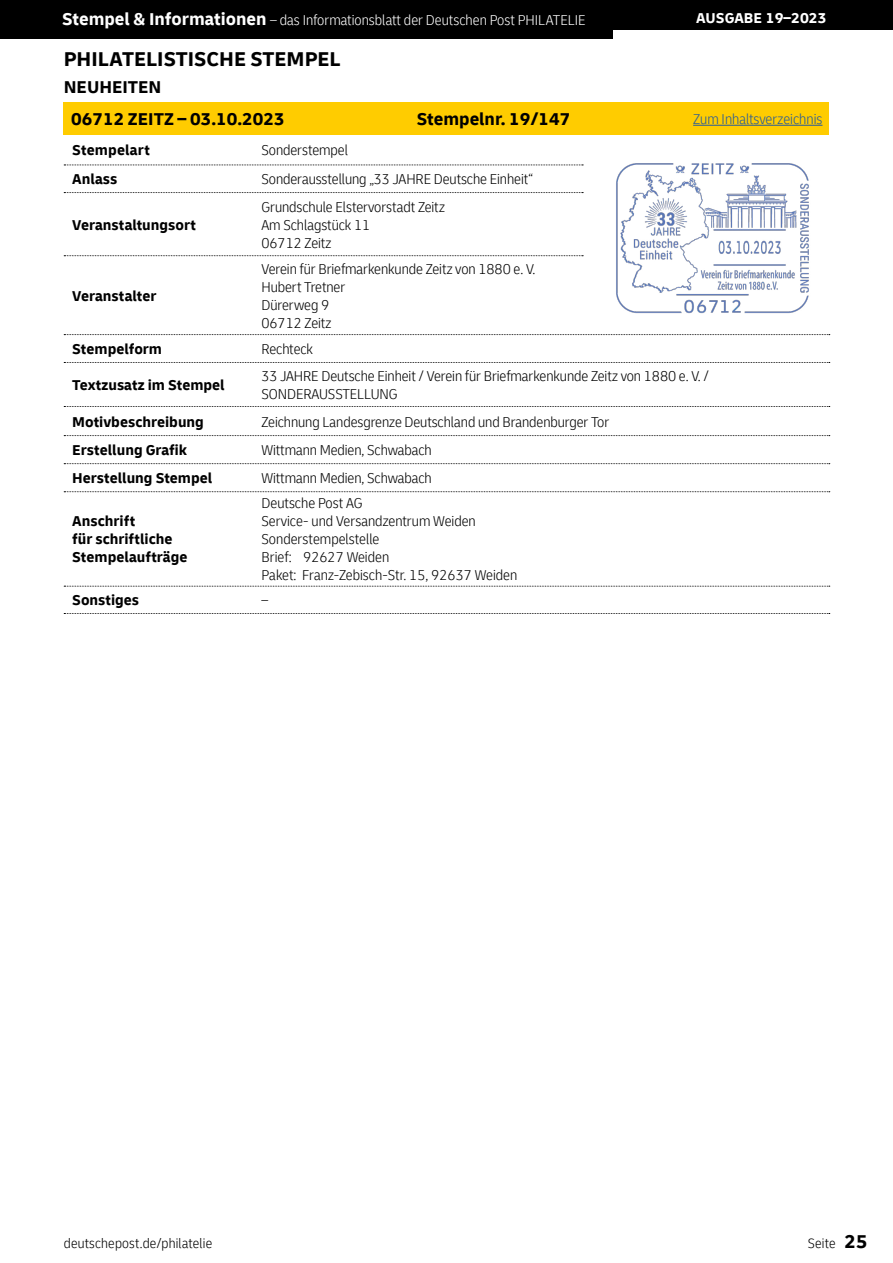
<style>
.page{position:relative;width:893px;height:1263px;background:#fff}
.page>*{position:absolute;margin:0;border:0;box-sizing:border-box;transform-origin:0 0}
.t1{font:700 21px "Delivery";color:#000}
.t2{font:700 18px/32px "Delivery";color:#000}
.t3{font:300 condensed 15px/18px "Delivery";letter-spacing:-.005em;color:#000}
.t4{font:700 15px/28px "Delivery";color:#000}
.t5{font:300 condensed 15px "Delivery";color:#fff}
.t6{font:300 condensed 15px "Delivery";color:#275b9b}
.t7{font:700 15px "Delivery";color:#fff}
.t8{font:300 condensed 14.25px "Delivery";letter-spacing:.015em;color:#000}
.s1{font-weight:700;font-stretch:normal;font-size:18px}
.s2{font-weight:700;font-stretch:normal;font-size:19.5px}
</style>
<div class="page">
<div style="left:0;top:0;width:893px;height:30px;background:#000"></div>
<div style="left:0;top:0;width:612px;height:38px;background:#000"></div>
<div style="left:64px;top:102px;width:765px;height:32px;background:#fc0"></div>
<svg style="left:64px;top:165px;width:519px;height:1px"></svg>
<svg style="left:64px;top:192px;width:519px;height:1px"></svg>
<svg style="left:64px;top:255px;width:519px;height:1px"></svg>
<svg style="left:64px;top:334px;width:766px;height:1px"></svg>
<svg style="left:64px;top:362px;width:766px;height:1px"></svg>
<svg style="left:64px;top:406px;width:766px;height:1px"></svg>
<svg style="left:64px;top:435px;width:766px;height:1px"></svg>
<svg style="left:64px;top:463px;width:766px;height:1px"></svg>
<svg style="left:64px;top:491px;width:766px;height:1px"></svg>
<svg style="left:64px;top:586px;width:766px;height:1px"></svg>
<img style="left:616px;top:163px;width:193px;height:151px">
<svg style="left:64px;top:613px;width:766px;height:1px"></svg>
<hr style="left:693px;top:125px;width:129px;height:1px;background:#275b9b">
<p class="t5" style="left:62px;top:12px;width:525px"><span class="s1">Stempel &amp; Informationen</span> – das Informationsblatt der Deutschen Post PHILATELIE</p>
<p class="t7" style="left:696px;top:9px;width:132px">AUSGABE 19–2023</p>
<h1 class="t1" style="left:64px;top:46px;width:278px">PHILATELISTISCHE STEMPEL</h1>
<p class="t2" style="left:71px;top:71px;width:215px;text-indent:-7px">NEUHEITEN<br>06712 ZEITZ – 03.10.2023</p>
<p class="t2" style="left:417px;top:103px;width:155px">Stempelnr. 19/147</p>
<p class="t6" style="left:693px;top:110px;width:131px">Zum Inhaltsverzeichnis</p>
<p class="t4" style="left:72px;top:136px;width:79px;line-height:29px">Stempelart<br>Anlass</p>
<p class="t4" style="left:72px;top:211px;width:125px">Veranstaltungsort</p>
<p class="t4" style="left:72px;top:282px;width:86px">Veranstalter</p>
<p class="t4" style="left:72px;top:335px;width:91px">Stempelform</p>
<p class="t4" style="left:72px;top:371px;width:154px">Textzusatz im Stempel</p>
<p class="t4" style="left:72px;top:408px;width:141px">Motivbeschreibung<br>Erstellung Grafik<br>Herstellung Stempel</p>
<p class="t4" style="left:72px;top:512px;width:117px;line-height:18px">Anschrift<br>für schriftliche<br>Stempelaufträge</p>
<p class="t3" style="left:261px;top:136px;width:273px;line-height:29px">Sonderstempel<br>Sonderausstellung „33 JAHRE Deutsche Einheit“</p>
<p class="t3" style="left:261px;top:198px;width:185px">Grundschule Elstervorstadt Zeitz<br>Am Schlagstück 11<br>06712 Zeitz</p>
<p class="t3" style="left:261px;top:260px;width:275px">Verein für Briefmarkenkunde Zeitz von 1880 e. V.<br>Hubert Tretner<br>Dürerweg 9<br>06712 Zeitz</p>
<p class="t3" style="left:261px;top:335px;width:449px;line-height:27.2px">Rechteck<br>33 JAHRE Deutsche Einheit / Verein für Briefmarkenkunde Zeitz von 1880 e. V. /</p>
<p class="t3" style="left:261px;top:380px;width:349px;line-height:27.9px">SONDERAUSSTELLUNG<br>Zeichnung Landesgrenze Deutschland und Brandenburger Tor Wittmann Medien, Schwabach<br>Wittmann Medien, Schwabach</p>
<p class="t3" style="left:261px;top:494px;width:257px">Deutsche Post AG<br>Service- und Versandzentrum Weiden<br>Sonderstempelstelle<br>Brief: 92627 Weiden<br>Paket: Franz-Zebisch-Str. 15, 92637 Weiden</p>
<p class="t4" style="left:72px;top:586px;width:68px">Sonstiges</p>
<p class="t3" style="left:261px;top:591px;width:8px">–</p>
<p class="t8" style="left:64px;top:1235px;width:150px">deutschepost.de/philatelie</p>
<p class="t8" style="left:808px;top:1235px;width:61px">Seite <span class="s2">25</span></p>
</div>
